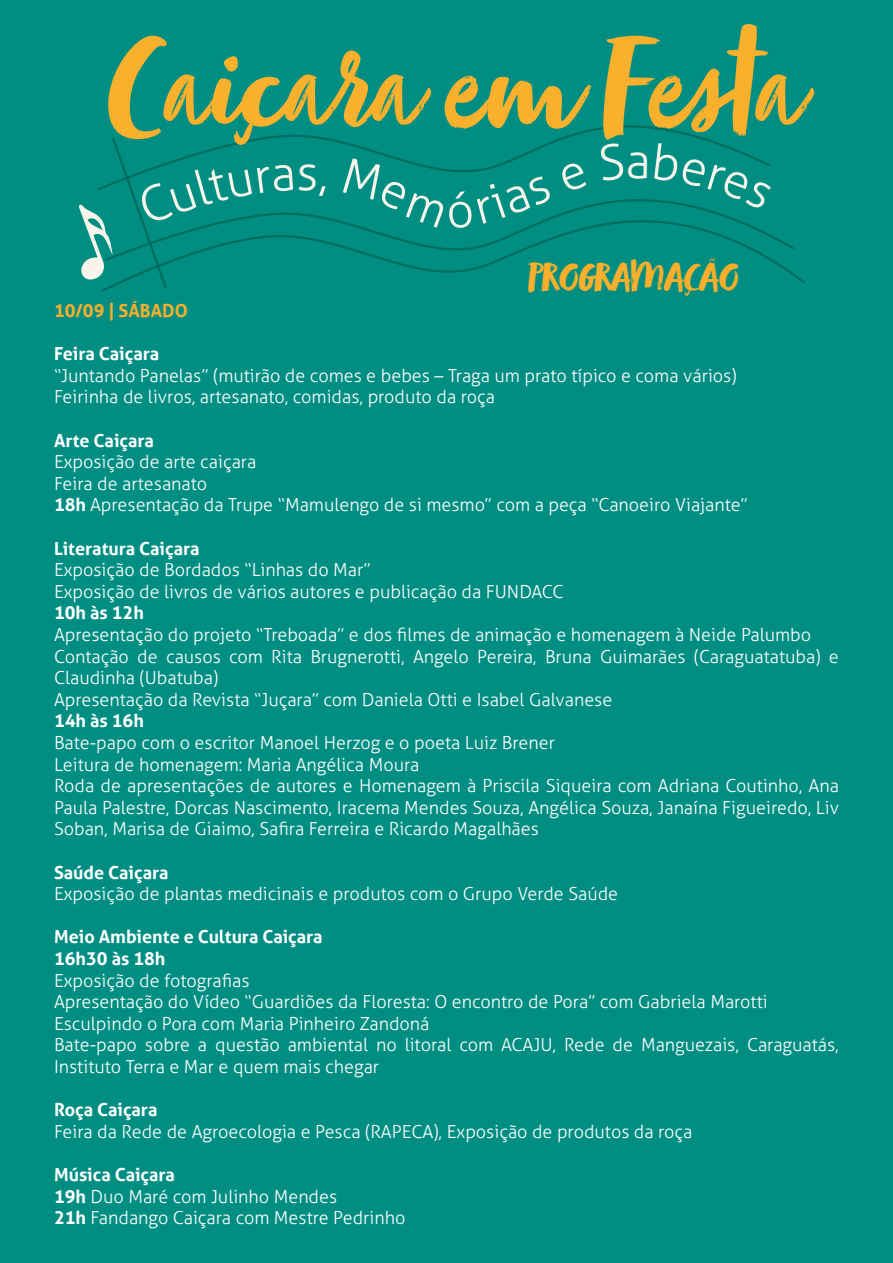
<style>
.page{position:relative;width:893px;height:1263px;background:#008e83}
.page>*{position:absolute;margin:0;border:0;box-sizing:border-box;transform-origin:0 0}
.t1{font:155.4px "Zooja Pro";color:#f9b02d;scale:.91 1}
.t2{font:40.5px "Zooja Pro";color:#f9af2c}
.t3{font:300 18px/21.6px "Aller";color:#fff}
.t4{font:700 18px/21.6px "Aller";color:#fff}
.t5{font:700 18px "Aller";color:#f9af2c}
.s1{font-weight:700}
</style>
<div class="page">
<svg style="left:102px;top:192px;width:703px;height:100px"></svg>
<svg style="left:97px;top:125px;width:622px;height:67px"></svg>
<svg style="left:79px;top:205px;width:34px;height:75px"></svg>
<svg style="left:137px;top:164px;width:156px;height:61px"></svg>
<svg style="left:299px;top:164px;width:27px;height:32px"></svg>
<svg style="left:343px;top:158px;width:245px;height:71px"></svg>
<svg style="left:599px;top:143px;width:48px;height:38px"></svg>
<svg style="left:654px;top:143px;width:118px;height:67px"></svg>
<h1 class="t1" style="left:106px;top:-7px;width:762px">Caiçara em Festa</h1>
<h2 class="t2" style="left:527px;top:252px;width:212px">PROGRAMAÇÃO</h2>
<p class="t5" style="left:54px;top:299px;width:135px">10/09 | SÁBADO</p>
<p class="t4" style="left:54px;top:343px;width:107px">Feira Caiçara</p>
<p class="t3" style="left:54px;top:364px;width:684px">“Juntando Panelas” (mutirão de comes e bebes – Traga um prato típico e coma vários)<br>Feirinha de livros, artesanato, comidas, produto da roça</p>
<p class="t4" style="left:54px;top:429px;width:101px">Arte Caiçara</p>
<p class="t3" style="left:54px;top:451px;width:695px">Exposição de arte caiçara<br>Feira de artesanato<br><span class="s1">18h</span> Apresentação da Trupe “Mamulengo de si mesmo” com a peça “Canoeiro Viajante”</p>
<p class="t4" style="left:54px;top:537px;width:147px">Literatura Caiçara</p>
<p class="t3" style="left:54px;top:559px;width:511px">Exposição de Bordados “Linhas do Mar”<br>Exposição de livros de vários autores e publicação da FUNDACC</p>
<p class="t4" style="left:54px;top:602px;width:91px">10h às 12h</p>
<p class="t3" style="left:54px;top:624px;width:786px">Apresentação do projeto “Treboada” e dos filmes de animação e homenagem à Neide Palumbo Contação de causos com Rita Brugnerotti, Angelo Pereira, Bruna Guimarães (Caraguatatuba) e Claudinha (Ubatuba)<br>Apresentação da Revista “Juçara” com Daniela Otti e Isabel Galvanese</p>
<p class="t4" style="left:54px;top:710px;width:91px">14h às 16h</p>
<p class="t3" style="left:54px;top:732px;width:786px">Bate-papo com o escritor Manoel Herzog e o poeta Luiz Brener<br>Leitura de homenagem: Maria Angélica Moura<br>Roda de apresentações de autores e Homenagem à Priscila Siqueira com Adriana Coutinho, Ana Paula Palestre, Dorcas Nascimento, Iracema Mendes Souza, Angélica Souza, Janaína Figueiredo, Liv Soban, Marisa de Giaimo, Safira Ferreira e Ricardo Magalhães</p>
<p class="t4" style="left:54px;top:861px;width:116px">Saúde Caiçara</p>
<p class="t3" style="left:54px;top:883px;width:566px">Exposição de plantas medicinais e produtos com o Grupo Verde Saúde</p>
<p class="t4" style="left:54px;top:926px;width:270px">Meio Ambiente e Cultura Caiçara<br>16h30 às 18h</p>
<p class="t3" style="left:54px;top:969px;width:786px">Exposição de fotografias<br>Apresentação do Vídeo “Guardiões da Floresta: O encontro de Pora” com Gabriela Marotti Esculpindo o Pora com Maria Pinheiro Zandoná<br>Bate-papo sobre a questão ambiental no litoral com ACAJU, Rede de Manguezais, Caraguatás, Instituto Terra e Mar e quem mais chegar</p>
<p class="t4" style="left:54px;top:1099px;width:105px">Roça Caiçara</p>
<p class="t3" style="left:54px;top:1120px;width:640px">Feira da Rede de Agroecologia e Pesca (RAPECA), Exposição de produtos da roça</p>
<p class="t3" style="left:54px;top:1164px;width:353px"><span class="s1">Música Caiçara<br>19h</span> Duo Maré com Julinho Mendes<br><span class="s1">21h</span> Fandango Caiçara com Mestre Pedrinho</p>
</div>
